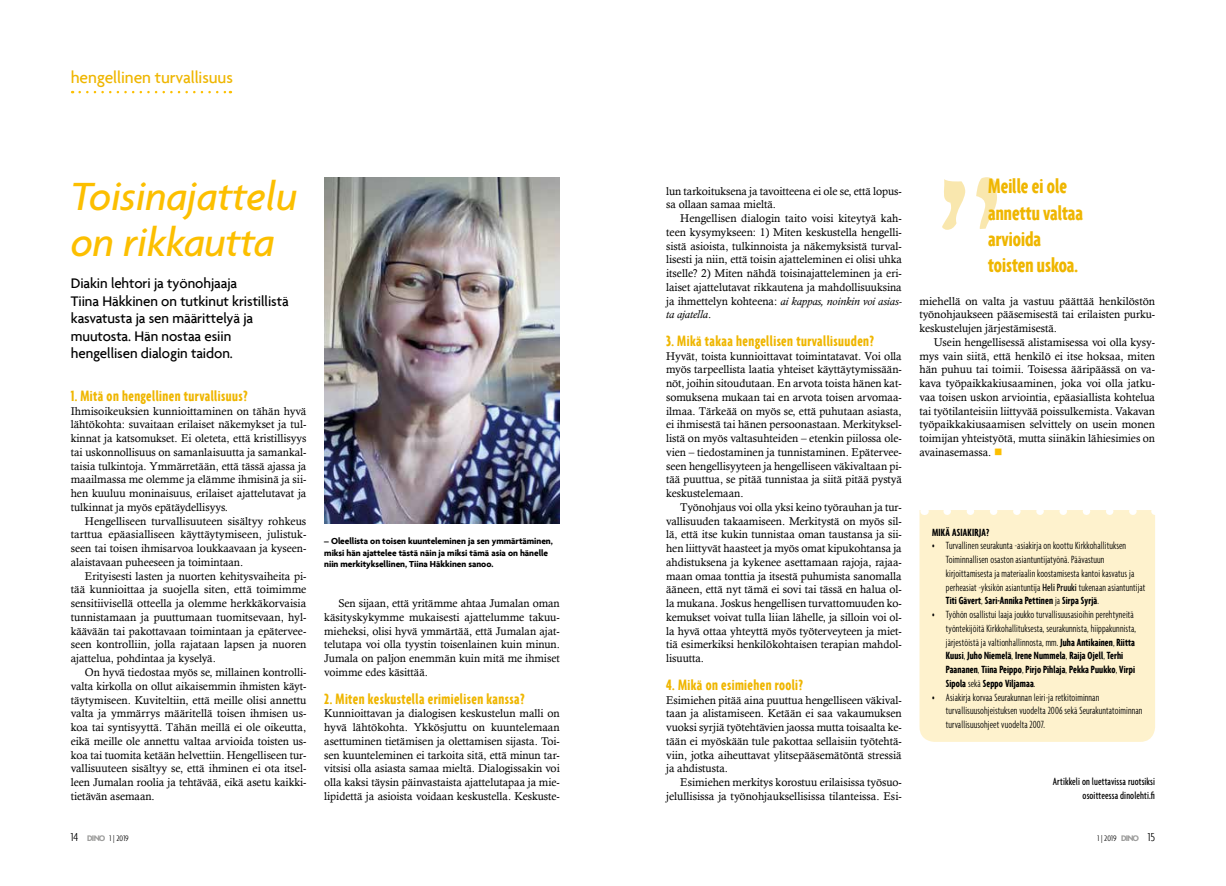
<style>
.page{position:relative;width:1226px;height:886px;background:#fff}
.page>*{position:absolute;margin:0;border:0;box-sizing:border-box;transform-origin:0 0}
.t1{font:italic 500 42.5px/46.2px "Agenda";letter-spacing:-.01em;color:#fcbf00}
.t2{font:700 extra-condensed 22.5px/26.2px "Agenda";color:#efb600}
.t3{font:500 17.5px "Agenda";letter-spacing:-.005em;color:#efb600}
.t4{font:700 extra-condensed 16.25px "Agenda";letter-spacing:.025em;color:#efb600}
.t5{font:500 15px/17.5px "Agenda";letter-spacing:-.005em;color:#000}
.t6{font:11.25px/13.8px "Calisto";letter-spacing:-.005em;color:#000;text-align:justify}
.t7{font:300 extra-condensed 11.25px/13.8px "Agenda";letter-spacing:.01em;color:#000}
.t8{font:500 extra-condensed 11.25px/13.8px "Agenda";letter-spacing:.01em;color:#000;text-align:right}
.t9{font:700 extra-condensed 11.25px "Agenda";letter-spacing:.02em;color:#000}
.t10{font:700 9.38px/11.2px "Agenda";letter-spacing:-.005em;color:#000}
.t11{font:300 condensed 8.75px "Agenda";letter-spacing:.005em;color:#000}
.s1{font-style:italic}
.s2{color:#fcbf00}
.s3{font-weight:500}
.s4{font-weight:700}
.s5{font-size:12.5px}
.s6{font-weight:700;font-stretch:normal;color:#9d9d9c}
</style>
<div class="page">
<svg style="left:80px;top:91px;width:151px;height:2px"></svg>
<svg style="left:942px;top:177px;width:55px;height:53px"></svg>
<img style="left:324px;top:177px;width:236px;height:346px">
<div style="left:919px;top:510px;width:236px;height:232px;background:#fef2cd"></div>
<svg style="left:947px;top:510px;width:196px;height:5px"></svg>
<h3 class="t3" style="left:71px;top:66px;width:164px">hengellinen turvallisuus</h3>
<h1 class="t1" style="left:71px;top:172px;width:228px">Toisinajattelu on rikkautta</h1>
<h3 class="t5" style="left:71px;top:274px;width:219px">Diakin lehtori ja työnohjaaja<br>Tiina Häkkinen on tutkinut kristillistä kasvatusta ja sen määrittelyä ja muutosta. Hän nostaa esiin hengellisen dialogin taidon.</h3>
<h3 class="t4" style="left:71px;top:386px;width:178px">1. Mitä on hengellinen turvallisuus?</h3>
<p class="t6" style="left:71px;top:404px;width:237px">Ihmisoikeuksien kunnioittaminen on tähän hyvä lähtökohta: suvaitaan erilaiset näkemykset ja tul&shy;kinnat ja katsomukset. Ei oleteta, että kristillisyys tai uskonnollisuus on samanlaisuutta ja samankal&shy;taisia tulkintoja. Ymmärretään, että tässä ajassa ja maailmassa me olemme ja elämme ihmisinä ja sii&shy;hen kuuluu moninaisuus, erilaiset ajattelutavat ja tulkinnat ja myös epätäydellisyys.</p>
<p class="t6" style="left:71px;top:514px;width:237px;text-indent:14px">Hengelliseen turvallisuuteen sisältyy rohkeus tarttua epäasialliseen käyttäytymiseen, julistuk&shy;seen tai toisen ihmisarvoa loukkaavaan ja kyseen&shy;alaistavaan puheeseen ja toimintaan.</p>
<p class="t6" style="left:71px;top:569px;width:237px;text-indent:14px">Erityisesti lasten ja nuorten kehitysvaiheita pi&shy;tää kunnioittaa ja suojella siten, että toimimme sensitiivisellä otteella ja olemme herkkäkorvaisia tunnistamaan ja puuttumaan tuomitsevaan, hyl&shy;käävään tai pakottavaan toimintaan ja epätervee&shy;seen kontrolliin, jolla rajataan lapsen ja nuoren ajattelua, pohdintaa ja kyselyä.</p>
<p class="t6" style="left:71px;top:665px;width:237px;text-indent:14px">On hyvä tiedostaa myös se, millainen kontrolli&shy;valta kirkolla on ollut aikaisemmin ihmisten käyt&shy;täytymiseen. Kuviteltiin, että meille olisi annettu valta ja ymmärrys määritellä toisen ihmisen us&shy;koa tai syntisyyttä. Tähän meillä ei ole oikeutta, eikä meille ole annettu valtaa arvioida toisten us&shy;koa tai tuomita ketään helvettiin. Hengelliseen tur&shy;vallisuuteen sisältyy se, että ihminen ei ota itsel&shy;leen Jumalan roolia ja tehtävää, eikä asetu kaikki&shy;tietävän asemaan.</p>
<p class="t10" style="left:324px;top:535px;width:230px">– Oleellista on toisen kuunteleminen ja sen ymmärtäminen, miksi hän ajattelee tästä näin ja miksi tämä asia on hänelle niin merkityksellinen, Tiina Häkkinen sanoo.</p>
<p class="t6" style="left:324px;top:596px;width:237px;text-indent:14px">Sen sijaan, että yritämme ahtaa Jumalan oman käsityskykymme mukaisesti ajattelumme takuu&shy;mieheksi, olisi hyvä ymmärtää, että Jumalan ajat&shy;telutapa voi olla tyystin toisenlainen kuin minun.<br>Jumala on paljon enemmän kuin mitä me ihmiset voimme edes käsittää.</p>
<h3 class="t4" style="left:324px;top:689px;width:202px">2. Miten keskustella erimielisen kanssa?</h3>
<p class="t6" style="left:324px;top:706px;width:237px">Kunnioittavan ja dialogisen keskustelun malli on hyvä lähtökohta. Ykkösjuttu on kuuntelemaan asettuminen tietämisen ja olettamisen sijasta. Toi&shy;sen kuunteleminen ei tarkoita sitä, että minun tar&shy;vitsisi olla asiasta samaa mieltä. Dialogissakin voi olla kaksi täysin päinvastaista ajattelutapaa ja mie&shy;lipidettä ja asioista voidaan keskustella. Keskuste-</p>
<p class="t6" style="left:666px;top:184px;width:237px">lun tarkoituksena ja tavoitteena ei ole se, että lopus&shy;sa ollaan samaa mieltä.</p>
<p class="t6" style="left:666px;top:211px;width:237px;text-indent:14px">Hengellisen dialogin taito voisi kiteytyä kah&shy;teen kysymykseen: 1) Miten keskustella hengelli&shy;sistä asioista, tulkinnoista ja näkemyksistä turval&shy;lisesti ja niin, että toisin ajatteleminen ei olisi uhka itselle? 2) Miten nähdä toisinajatteleminen ja eri&shy;laiset ajattelutavat rikkautena ja mahdollisuuksina ja ihmettelyn kohteena: <span class="s1">ai kappas, noinkin voi asias&shy;ta ajatella</span>.</p>
<h3 class="t4" style="left:666px;top:331px;width:209px">3. Mikä takaa hengellisen turvallisuuden?</h3>
<p class="t6" style="left:666px;top:349px;width:237px">Hyvät, toista kunnioittavat toimintatavat. Voi olla myös tarpeellista laatia yhteiset käyttäytymissään&shy;nöt, joihin sitoudutaan. En arvota toista hänen kat&shy;somuksena mukaan tai en arvota toisen arvomaa&shy;ilmaa. Tärkeää on myös se, että puhutaan asiasta, ei ihmisestä tai hänen persoonastaan. Merkityksel&shy;listä on myös valtasuhteiden – etenkin piilossa ole&shy;vien – tiedostaminen ja tunnistaminen. Epätervee&shy;seen hengellisyyteen ja hengelliseen väkivaltaan pi&shy;tää puuttua, se pitää tunnistaa ja siitä pitää pystyä keskustelemaan.</p>
<p class="t6" style="left:666px;top:500px;width:237px;text-indent:14px">Työnohjaus voi olla yksi keino työrauhan ja tur&shy;vallisuuden takaamiseen. Merkitystä on myös sil&shy;lä, että itse kukin tunnistaa oman taustansa ja sii&shy;hen liittyvät haasteet ja myös omat kipukohtansa ja ahdistuksena ja kykenee asettamaan rajoja, rajaa&shy;maan omaa tonttia ja itsestä puhumista sanomalla ääneen, että nyt tämä ei sovi tai tässä en halua ol&shy;la mukana. Joskus hengellisen turvattomuuden ko&shy;kemukset voivat tulla liian lähelle, ja silloin voi ol&shy;la hyvä ottaa yhteyttä myös työterveyteen ja miet&shy;tiä esimerkiksi henkilökohtaisen terapian mahdol&shy;lisuutta.</p>
<h3 class="t4" style="left:666px;top:675px;width:138px">4. Mikä on esimiehen rooli?</h3>
<p class="t6" style="left:666px;top:693px;width:237px">Esimiehen pitää aina puuttua hengelliseen väkival&shy;taan ja alistamiseen. Ketään ei saa vakaumuksen vuoksi syrjiä työtehtävien jaossa mutta toisaalta ke&shy;tään ei myöskään tule pakottaa sellaisiin työtehtä&shy;viin, jotka aiheuttavat ylitsepääsemätöntä stressiä ja ahdistusta.</p>
<p class="t6" style="left:666px;top:775px;width:237px;text-align:right">Esimiehen merkitys korostuu erilaisissa työsuo&shy;jelullisissa ja työnohjauksellisissa tilanteissa. Esi-</p>
<h2 class="t2" style="left:988px;top:173px;width:96px">Meille ei ole annettu valtaa arvioida toisten uskoa.</h2>
<p class="t6" style="left:919px;top:294px;width:237px">miehellä on valta ja vastuu päättää henkilöstön työnohjaukseen pääsemisestä tai erilaisten purku&shy;keskustelujen järjestämisestä.</p>
<p class="t6" style="left:919px;top:335px;width:237px;text-indent:14px">Usein hengellisessä alistamisessa voi olla kysy&shy;mys vain siitä, että henkilö ei itse hoksaa, miten hän puhuu tai toimii. Toisessa ääripäässä on va&shy;kava työpaikkakiusaaminen, joka voi olla jatku&shy;vaa toisen uskon arviointia, epäasiallista kohtelua tai työtilanteisiin liittyvää poissulkemista. Vakavan työpaikkakiusaamisen selvittely on usein monen toimijan yhteistyötä, mutta siinäkin lähiesimies on avainasemassa. <span class="s2">■</span></p>
<p class="t9" style="left:932px;top:526px;width:59px">MIKÄ ASIAKIRJA?</p>
<p class="t7" style="left:946px;top:539px;width:201px;text-indent:-14px">• Turvallinen seurakunta -asiakirja on koottu Kirkkohallituksen Toiminnallisen osaston asiantuntijatyönä. Päävastuun kirjoittamisesta ja materiaalin koostamisesta kantoi kasvatus ja perheasiat -yksikön asiantuntija <span class="s3">Heli Pruuki</span> tukenaan asiantuntijat <span class="s4">Titi Gävert</span>, <span class="s4">Sari-Annika Pettinen</span> ja <span class="s4">Sirpa Syrjä</span>.</p>
<p class="t7" style="left:946px;top:608px;width:192px;text-indent:-14px">• Työhön osallistui laaja joukko turvallisuusasioihin perehtyneitä työntekijöitä Kirkkohallituksesta, seurakunnista, hiippakunnista, järjestöistä ja valtionhallinnosta, mm. <span class="s4">Juha Antikainen</span>, <span class="s4">Riitta Kuusi</span>, <span class="s4">Juho Niemelä</span>, <span class="s4">Irene Nummela</span>, <span class="s4">Raija Ojell</span>, <span class="s4">Terhi Paananen</span>, <span class="s4">Tiina Peippo</span>, <span class="s4">Pirjo Pihlaja</span>, <span class="s4">Pekka Puukko</span>, <span class="s4">Virpi Sipola</span> sekä <span class="s4">Seppo Viljamaa</span>.</p>
<p class="t7" style="left:946px;top:690px;width:198px;text-indent:-14px">• Asiakirja korvaa Seurakunnan leiri-ja retkitoiminnan turvallisuusohjeistuksen vuodelta 2006 sekä Seurakuntatoiminnan turvallisuusohjeet vuodelta 2007.</p>
<p class="t8" style="left:1053px;top:774px;width:104px">Artikkeli on luettavissa ruotsiksi osoitteessa dinolehti.fi</p>
<p class="t11" style="left:71px;top:833px;width:59px"><span class="s5">14</span> <span class="s6">DINO</span> 1 | 2019</p>
<p class="t11" style="left:1097px;top:833px;width:59px">1 | 2019 <span class="s6">DINO</span> <span class="s5">15</span></p>
</div>
